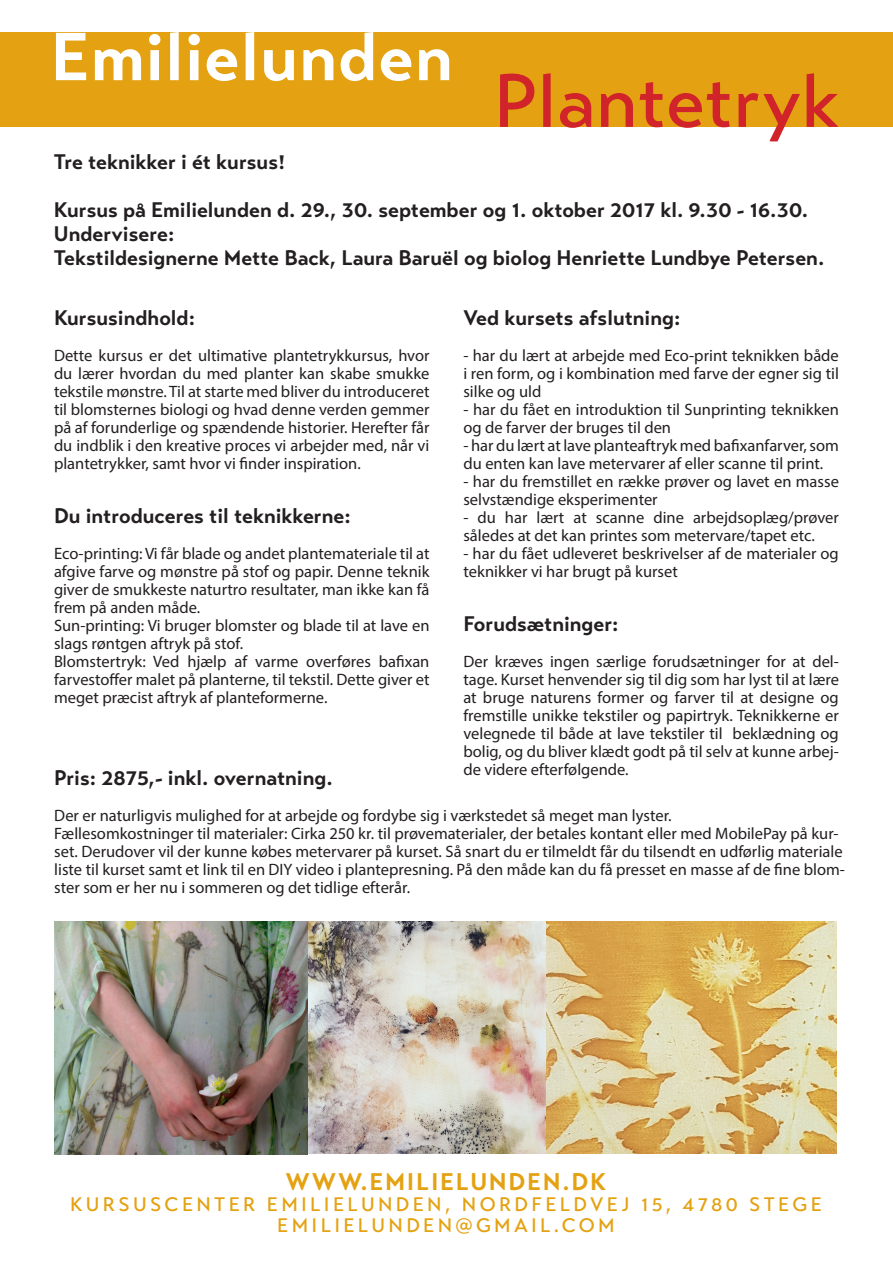
<style>
.page{position:relative;width:893px;height:1263px;background:#fff}
.page>*{position:absolute;margin:0;border:0;box-sizing:border-box;transform-origin:0 0}
.t1{font:500 75px "Transat Text";letter-spacing:.01em;color:#d1232a}
.t2{font:700 67.35px "Transat Text";letter-spacing:.02em;color:#fff}
.t3{font:700 24px "Transat Text";letter-spacing:.07em;color:#e4a212}
.t4{font:700 21px/24px "Transat Text";color:#231f20}
.t5{font:500 19.5px "Transat Text";letter-spacing:.17em;color:#e4a212}
.t6{font:16.5px/18px "Myriad Pro";color:#231f20}
</style>
<div class="page">
<div style="left:0;top:33px;width:893px;height:94px;background:#e4a212"></div>
<img style="left:55px;top:921px;width:782px;height:233px">
<p class="t2" style="left:51px;top:16px;width:404px">Emilielunden</p>
<p class="t1" style="left:494px;top:56px;width:347px">Plantetryk</p>
<p class="t4" style="left:54px;top:150px;width:233px">Tre teknikker i ét kursus!</p>
<p class="t4" style="left:54px;top:198px;width:756px">Kursus på Emilielunden d. 29., 30. september og 1. oktober 2017 kl. 9.30 - 16.30.</p>
<p class="t4" style="left:54px;top:222px;width:772px">Undervisere:<br>Tekstildesignerne Mette Back, Laura Baruël og biolog Henriette Lundbye Petersen.</p>
<p class="t4" style="left:463px;top:305px;width:218px">Ved kursets afslutning:</p>
<p class="t6" style="left:463px;top:346px;width:377px;text-align:justify">- har du lært at arbejde med Eco-print teknikken både i ren form, og i kombination med farve der egner sig til silke og uld</p>
<p class="t6" style="left:463px;top:400px;width:377px">- har du fået en introduktion til Sunprinting teknikken og de farver der bruges til den</p>
<p class="t6" style="left:463px;top:436px;width:377px">- har du lært at lave planteaftryk med bafixanfarver, som du enten kan lave metervarer af eller scanne til print.</p>
<p class="t6" style="left:463px;top:472px;width:377px">- har du fremstillet en række prøver og lavet en masse selvstændige eksperimenter</p>
<p class="t6" style="left:463px;top:508px;width:377px">- du har lært at scanne dine arbejdsoplæg/prøver således at det kan printes som metervare/tapet etc.</p>
<p class="t6" style="left:463px;top:544px;width:377px">- har du fået udleveret beskrivelser af de materialer og teknikker vi har brugt på kurset</p>
<p class="t4" style="left:463px;top:611px;width:157px">Forudsætninger:</p>
<p class="t6" style="left:463px;top:652px;width:377px;text-align:justify">Der kræves ingen særlige forudsætninger for at del&shy;tage. Kurset henvender sig til dig som har lyst til at lære at bruge naturens former og farver til at designe og fremstille unikke tekstiler og papirtryk. Teknikkerne er velegnede til både at lave tekstiler til beklædning og bolig, og du bliver klædt godt på til selv at kunne arbej-</p>
<p class="t6" style="left:463px;top:760px;width:167px">de videre efterfølgende.</p>
<p class="t4" style="left:54px;top:305px;width:143px">Kursusindhold:</p>
<p class="t6" style="left:54px;top:346px;width:377px;text-align:justify">Dette kursus er det ultimative plantetrykkursus, hvor du lærer hvordan du med planter kan skabe smukke tekstile mønstre. Til at starte med bliver du introduceret til blomsternes biologi og hvad denne verden gemmer på af forunderlige og spændende historier. Herefter får du indblik i den kreative proces vi arbejder med, når vi plantetrykker, samt hvor vi finder inspiration.</p>
<p class="t4" style="left:54px;top:503px;width:298px">Du introduceres til teknikkerne:</p>
<p class="t6" style="left:54px;top:544px;width:377px;text-align:justify">Eco-printing: Vi får blade og andet plantemateriale til at afgive farve og mønstre på stof og papir. Denne teknik giver de smukkeste naturtro resultater, man ikke kan få frem på anden måde.</p>
<p class="t6" style="left:54px;top:616px;width:377px">Sun-printing: Vi bruger blomster og blade til at lave en slags røntgen aftryk på stof.</p>
<p class="t6" style="left:54px;top:652px;width:377px;text-align:justify">Blomstertryk: Ved hjælp af varme overføres bafixan farvestoffer malet på planterne, til tekstil. Dette giver et meget præcist aftryk af planteformerne.</p>
<p class="t4" style="left:54px;top:765px;width:280px">Pris: 2875,- inkl. overnatning.</p>
<p class="t6" style="left:54px;top:806px;width:619px">Der er naturligvis mulighed for at arbejde og fordybe sig i værkstedet så meget man lyster.</p>
<p class="t6" style="left:54px;top:824px;width:792px">Fællesomkostninger til materialer: Cirka 250 kr. til prøvematerialer, der betales kontant eller med MobilePay på kur&shy;set. Derudover vil der kunne købes metervarer på kurset. Så snart du er tilmeldt får du tilsendt en udførlig materiale liste til kurset samt et link til en DIY video i plantepresning. På den måde kan du få presset en masse af de fine blom&shy;ster som er her nu i sommeren og det tidlige efterår.</p>
<p class="t3" style="left:286px;top:1167px;width:321px">WWW.EMILIELUNDEN.DK</p>
<p class="t5" style="left:70px;top:1192px;width:753px">KURSUSCENTER EMILIELUNDEN, NORDFELDVEJ 15, 4780 STEGE</p>
<p class="t5" style="left:277px;top:1213px;width:339px">EMILIELUNDEN@GMAIL.COM</p>
</div>
